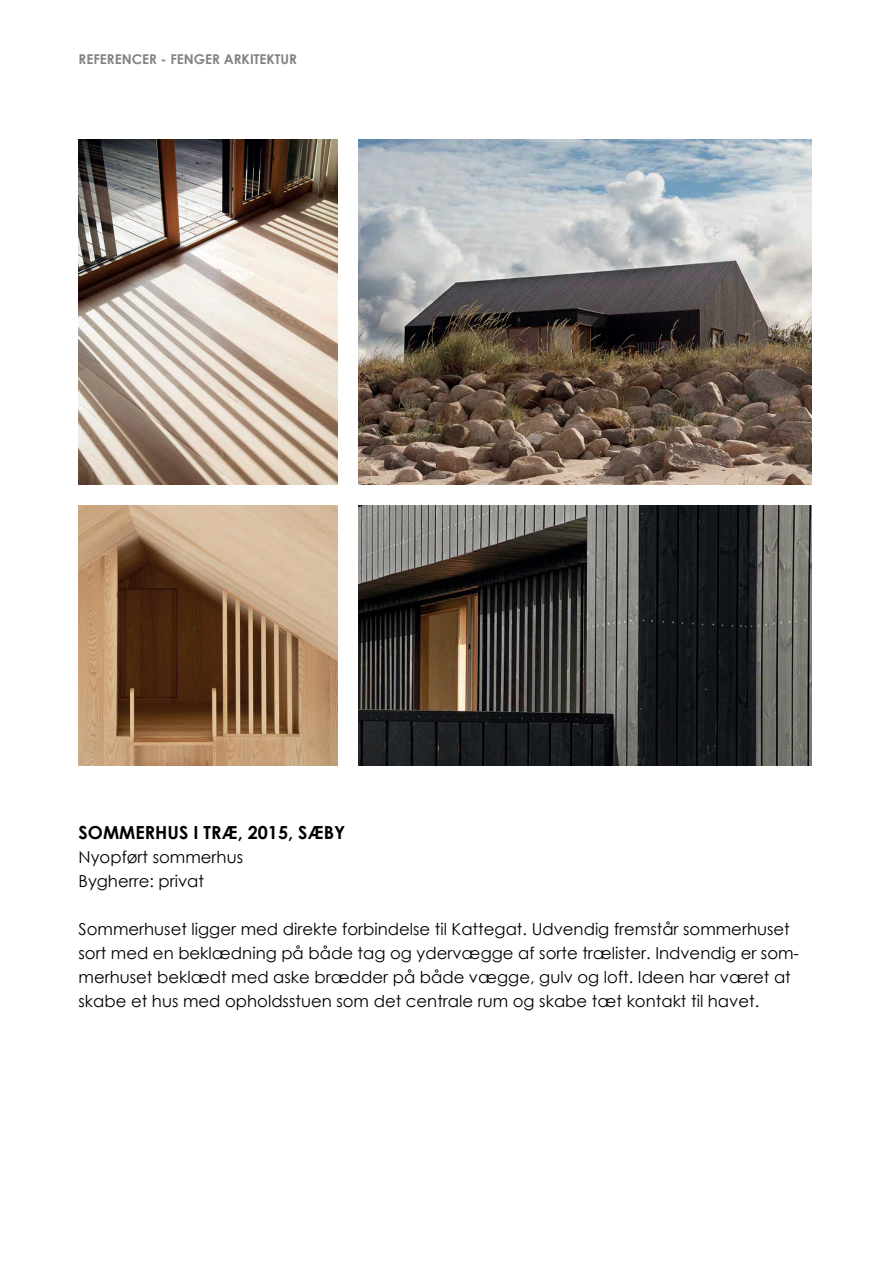
<style>
.page{position:relative;width:893px;height:1263px;background:#fff}
.page>*{position:absolute;margin:0;border:0;box-sizing:border-box;transform-origin:0 0}
.t1{font:700 18px "Century Gothic";color:#000001}
.t2{font:16.5px/24px "Century Gothic";color:#000001}
.t3{font:700 13.5px "Century Gothic";color:#818485}
</style>
<div class="page">
<img style="left:359px;top:139px;width:452px;height:346px">
<img style="left:79px;top:139px;width:258px;height:346px">
<img style="left:359px;top:505px;width:452px;height:260px">
<img style="left:79px;top:506px;width:258px;height:259px">
<p class="t3" style="left:79px;top:49px;width:220px">REFERENCER - FENGER ARKITEKTUR</p>
<p class="t1" style="left:79px;top:818px;width:268px">SOMMERHUS I TRÆ, 2015, SÆBY</p>
<p class="t2" style="left:79px;top:844px;width:166px">Nyopført sommerhus<br>Bygherre: privat</p>
<p class="t2" style="left:79px;top:916px;width:722px">Sommerhuset ligger med direkte forbindelse til Kattegat. Udvendig fremstår sommerhuset sort med en beklædning på både tag og ydervægge af sorte trælister. Indvendig er som&shy;merhuset beklædt med aske brædder på både vægge, gulv og loft. Ideen har været at skabe et hus med opholdsstuen som det centrale rum og skabe tæt kontakt til havet.</p>
</div>
